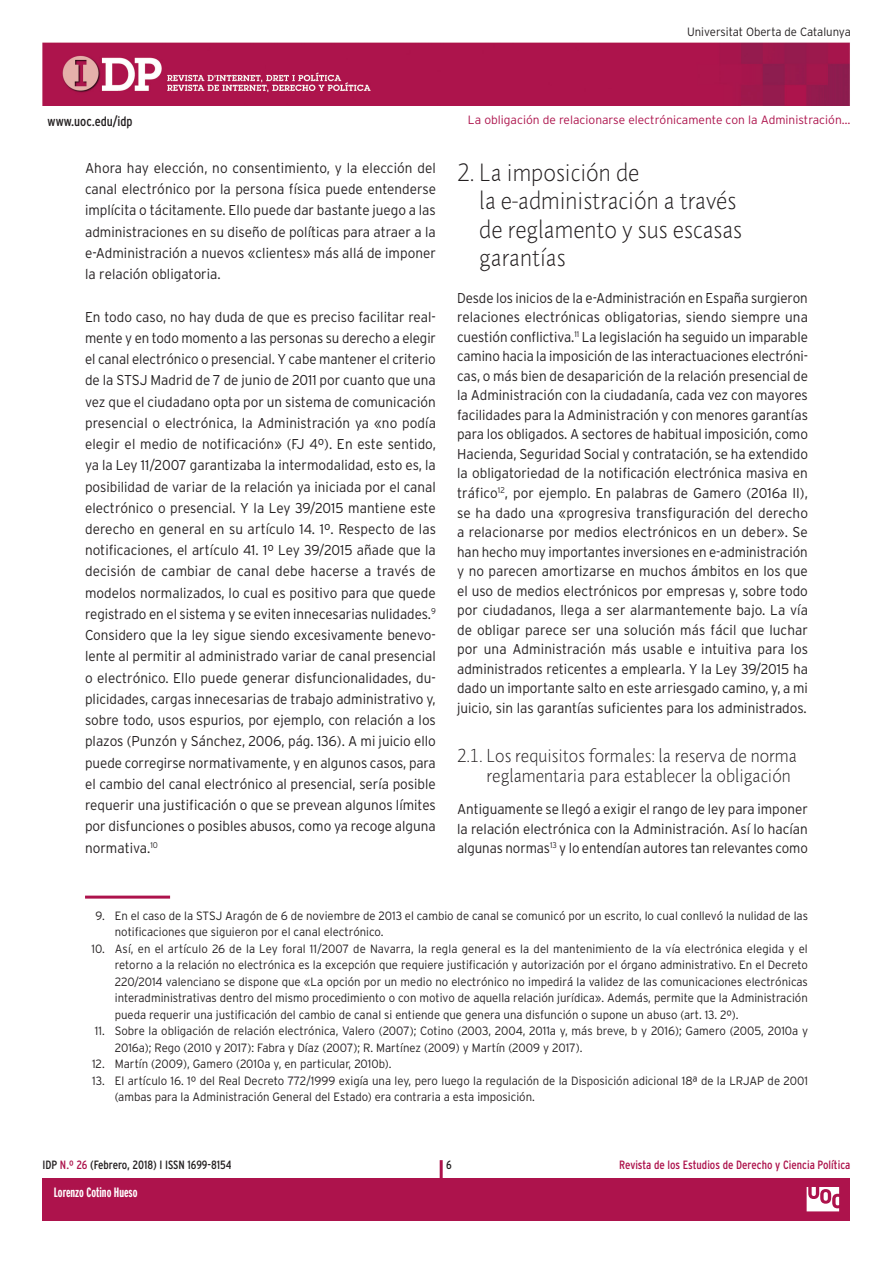
<style>
.page{position:relative;width:893px;height:1263px;background:#fff}
.page>*{position:absolute;margin:0;border:0;box-sizing:border-box;transform-origin:0 0}
._1TITOLTEXTGENERAL{font:300 24px/28.5px "Pragma ND";color:#231f20;scale:.95 1}
._2TITOLTEXTRESUM{font:300 18px/19.5px "Pragma ND";color:#231f20;scale:.95 1}
.TEXTGENERAL{font:300 14.25px/21.3px "Interstate";color:#231f20;text-align:justify;scale:.95 1}
.TEXTGENERAL-2{font:300 14.25px/19.5px "Interstate";color:#231f20;text-align:justify;scale:.94 1}
.t1{font:700 extra-condensed 13.5px "Interstate";color:#fff}
.t2{font:condensed 13.5px "Interstate";color:#231f20}
.notassegüents{font:300 12px/16.5px "Interstate";color:#231f20;scale:.95 1}
.notaprimeraambfilet{font:300 12px/16.5px "Interstate";color:#231f20;scale:.95 1}
.t3{font:300 12px "Interstate";color:#ad134c}
.t4{font:condensed 12px "Interstate";color:#ad134c}
.t5{font:condensed 12px "Interstate";color:#231f20}
.s1{color:#ad134c}
</style>
<div class="page">
<img style="left:43px;top:43px;width:807px;height:63px">
<div style="left:43px;top:1178px;width:807px;height:42px;background:#ad134c"></div>
<hr style="left:440px;top:1160px;width:3px;height:44px;background:#ad134c">
<svg style="left:806px;top:1187px;width:34px;height:25px"></svg>
<hr style="left:85px;top:895px;width:85px;height:3px;background:#ad134c">
<p class="notassegüents" style="left:687px;top:23px;width:174px">Universitat Oberta de Catalunya</p>
<p class="t2" style="left:48px;top:113px;width:87px">www.uoc.edu/idp</p>
<p class="t3" style="left:468px;top:113px;width:384px">La obligación de relacionarse electrónicamente con la Administración…</p>
<p class="TEXTGENERAL" style="left:85px;top:157px;width:371px">Ahora hay elección, no consentimiento, y la elección del canal electrónico por la persona física puede entenderse implícita o tácitamente. Ello puede dar bastante juego a las administraciones en su diseño de políticas para atraer a la e-Administración a nuevos «clientes» más allá de imponer la relación obligatoria.</p>
<p class="TEXTGENERAL" style="left:85px;top:306px;width:371px">En todo caso, no hay duda de que es preciso facilitar real&shy;mente y en todo momento a las personas su derecho a elegir el canal electrónico o presencial. Y cabe mantener el criterio de la STSJ Madrid de 7 de junio de 2011 por cuanto que una vez que el ciudadano opta por un sistema de comunicación presencial o electrónica, la Administración ya «no podía elegir el medio de notificación» (FJ 4º). En este sentido, ya la Ley 11/2007 garantizaba la intermodalidad, esto es, la posibilidad de variar de la relación ya iniciada por el canal electrónico o presencial. Y la Ley 39/2015 mantiene este derecho en general en su artículo 14. 1º. Respecto de las notificaciones, el artículo 41. 1º Ley 39/2015 añade que la decisión de cambiar de canal debe hacerse a través de modelos normalizados, lo cual es positivo para que quede registrado en el sistema y se eviten innecesarias nulidades.<sup>9<br></sup>Considero que la ley sigue siendo excesivamente benevo&shy;lente al permitir al administrado variar de canal presencial o electrónico. Ello puede generar disfuncionalidades, du&shy;plicidades, cargas innecesarias de trabajo administrativo y, sobre todo, usos espurios, por ejemplo, con relación a los plazos (Punzón y Sánchez, 2006, pág. 136). A mi juicio ello puede corregirse normativamente, y en algunos casos, para el cambio del canal electrónico al presencial, sería posible requerir una justificación o que se prevean algunos límites por disfunciones o posibles abusos, como ya recoge alguna normativa.<sup>10</sup></p>
<p class="_1TITOLTEXTGENERAL" style="left:479px;top:158px;width:278px;text-indent:-22px">2. La imposición de<br>la e-administración a través de reglamento y sus escasas garantías</p>
<p class="TEXTGENERAL-2" style="left:457px;top:288px;width:375px">Desde los inicios de la e-Administración en España surgieron relaciones electrónicas obligatorias, siendo siempre una cuestión conflictiva.<sup>11</sup> La legislación ha seguido un imparable camino hacia la imposición de las interactuaciones electróni&shy;cas, o más bien de desaparición de la relación presencial de la Administración con la ciudadanía, cada vez con mayores facilidades para la Administración y con menores garantías para los obligados. A sectores de habitual imposición, como Hacienda, Seguridad Social y contratación, se ha extendido la obligatoriedad de la notificación electrónica masiva en tráfico<sup>12</sup>, por ejemplo. En palabras de Gamero (2016a II), se ha dado una «progresiva transfiguración del derecho a relacionarse por medios electrónicos en un deber». Se han hecho muy importantes inversiones en e-administración y no parecen amortizarse en muchos ámbitos en los que el uso de medios electrónicos por empresas y, sobre todo por ciudadanos, llega a ser alarmantemente bajo. La vía de obligar parece ser una solución más fácil que luchar por una Administración más usable e intuitiva para los administrados reticentes a emplearla. Y la Ley 39/2015 ha dado un importante salto en este arriesgado camino, y, a mi juicio, sin las garantías suficientes para los administrados.</p>
<p class="_2TITOLTEXTRESUM" style="left:487px;top:746px;width:328px;text-indent:-29px">2.1. Los requisitos formales: la reserva de norma reglamentaria para establecer la obligación</p>
<p class="TEXTGENERAL" style="left:457px;top:799px;width:371px;line-height:19.5px">Antiguamente se llegó a exigir el rango de ley para imponer la relación electrónica con la Administración. Así lo hacían algunas normas<sup>13</sup> y lo entendían autores tan relevantes como</p>
<p class="notaprimeraambfilet" style="left:115px;top:907px;width:731px;text-indent:-19px">9. En el caso de la STSJ Aragón de 6 de noviembre de 2013 el cambio de canal se comunicó por un escrito, lo cual conllevó la nulidad de las notificaciones que siguieron por el canal electrónico.</p>
<p class="notassegüents" style="left:115px;top:940px;width:731px;text-align:justify;text-indent:-23px">10. Así, en el artículo 26 de la Ley foral 11/2007 de Navarra, la regla general es la del mantenimiento de la vía electrónica elegida y el retorno a la relación no electrónica es la excepción que requiere justificación y autorización por el órgano administrativo. En el Decreto 220/2014 valenciano se dispone que «La opción por un medio no electrónico no impedirá la validez de las comunicaciones electrónicas interadministrativas dentro del mismo procedimiento o con motivo de aquella relación jurídica». Además, permite que la Administración pueda requerir una justificación del cambio de canal si entiende que genera una disfunción o supone un abuso (art. 13. 2º).</p>
<p class="notassegüents" style="left:115px;top:1023px;width:731px;text-indent:-20px">11. Sobre la obligación de relación electrónica, Valero (2007); Cotino (2003, 2004, 2011a y, más breve, b y 2016); Gamero (2005, 2010a y<br>2016a); Rego (2010 y 2017): Fabra y Díaz (2007); R. Martínez (2009) y Martín (2009 y 2017).</p>
<p class="notassegüents" style="left:92px;top:1056px;width:317px">12. Martín (2009), Gamero (2010a y, en particular, 2010b).</p>
<p class="notassegüents" style="left:115px;top:1072px;width:731px;text-indent:-23px">13. El artículo 16. 1º del Real Decreto 772/1999 exigía una ley, pero luego la regulación de la Disposición adicional 18ª de la LRJAP de 2001 (ambas para la Administración General del Estado) era contraria a esta imposición.</p>
<p class="t5" style="left:43px;top:1158px;width:191px">IDP <span class="s1">N.º 26</span> (Febrero, 2018) I ISSN 1699-8154</p>
<p class="t5" style="left:446px;top:1158px;width:7px">6</p>
<p class="t4" style="left:619px;top:1158px;width:233px">Revista de los Estudios de Derecho y Ciencia Política</p>
<p class="t1" style="left:54px;top:1185px;width:85px">Lorenzo Cotino Hueso</p>
</div>
